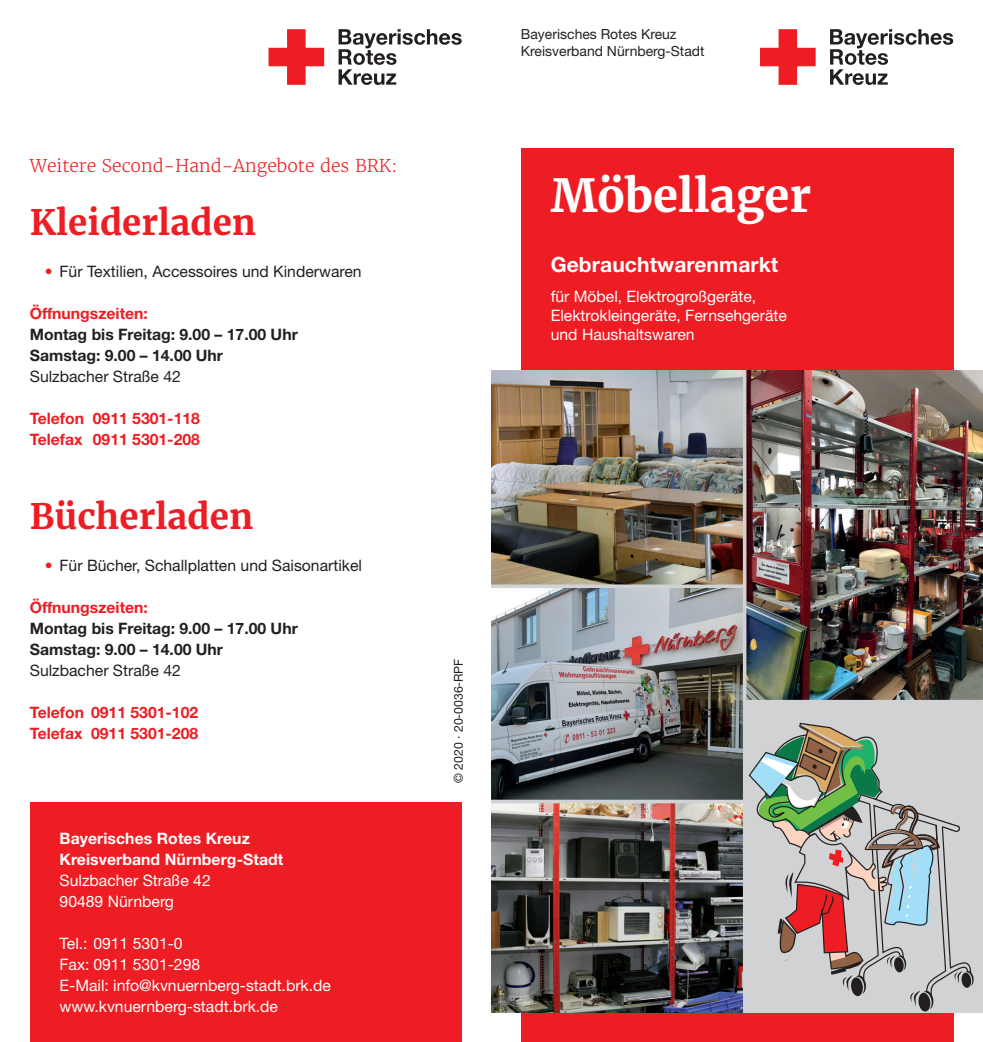
<style>
.page{position:relative;width:983px;height:1042px;background:#fff}
.page>*{position:absolute;margin:0;border:0;box-sizing:border-box;transform-origin:0 0}
.t1{font:700 45.5px "Merriweather";color:#fff}
.t2{font:700 35px "Merriweather";color:#ee1d23}
.t3{font:700 21px "Helvetica Neue";letter-spacing:.005em;color:#fff}
.t4{font:300 17.5px "Merriweather";color:#ee1d23}
.t5{font:15.75px/21px "Helvetica Neue";color:#fff}
.t6{font:15.75px "Helvetica Neue";color:#231f20}
.t7{font:700 15.75px/21px "Helvetica Neue";color:#ee1d23}
.t8{font:700 15.75px/21px "Helvetica Neue";color:#231f20}
.t9{font:700 15.75px/21px "Helvetica Neue";letter-spacing:.005em;color:#fff}
.t10{font:14px/16.4px "Helvetica Neue";color:#231f20}
.t11{font:12.25px "Helvetica Neue";color:#231f20}
.s1{color:#ee1d23}
</style>
<div class="page">
<div style="left:30px;top:803px;width:431px;height:239px;background:#ee1d23"></div>
<div style="left:521px;top:149px;width:431px;height:893px;background:#ee1d23"></div>
<svg style="left:830px;top:29px;width:122px;height:56px"></svg>
<svg style="left:760px;top:29px;width:55px;height:56px"></svg>
<div style="left:491px;top:371px;width:491px;height:641px;background:#d1d2d4"></div>
<img style="left:491px;top:588px;width:252px;height:212px">
<img style="left:491px;top:371px;width:251px;height:214px">
<img style="left:742px;top:371px;width:240px;height:332px">
<img style="left:491px;top:803px;width:250px;height:209px">
<svg style="left:338px;top:29px;width:123px;height:56px"></svg>
<svg style="left:268px;top:29px;width:56px;height:56px"></svg>
<svg style="left:741px;top:722px;width:232px;height:290px"></svg>
<p class="t4" style="left:30px;top:155px;width:369px">Weitere Second-Hand-Angebote des BRK:</p>
<h2 class="t2" style="left:30px;top:200px;width:228px">Kleiderladen</h2>
<p class="t6" style="left:45px;top:262px;width:318px"><span class="s1">•</span> Für Textilien, Accessoires und Kinderwaren</p>
<p class="t7" style="left:30px;top:302px;width:120px">Öffnungszeiten:</p>
<p class="t8" style="left:30px;top:323px;width:269px">Montag bis Freitag: 9.00 – 17.00 Uhr<br>Samstag: 9.00 – 14.00 Uhr</p>
<p class="t6" style="left:30px;top:367px;width:153px">Sulzbacher Straße 42</p>
<p class="t7" style="left:30px;top:407px;width:172px">Telefon 0911 5301-118<br>Telefax 0911 5301-208</p>
<h2 class="t2" style="left:30px;top:494px;width:225px">Bücherladen</h2>
<p class="t6" style="left:45px;top:556px;width:319px"><span class="s1">•</span> Für Bücher, Schallplatten und Saisonartikel</p>
<p class="t7" style="left:30px;top:596px;width:120px">Öffnungszeiten:</p>
<p class="t8" style="left:30px;top:617px;width:269px">Montag bis Freitag: 9.00 – 17.00 Uhr<br>Samstag: 9.00 – 14.00 Uhr</p>
<p class="t6" style="left:30px;top:661px;width:153px">Sulzbacher Straße 42</p>
<p class="t7" style="left:30px;top:701px;width:170px">Telefon 0911 5301-102<br>Telefax 0911 5301-208</p>
<p class="t9" style="left:60px;top:828px;width:225px">Bayerisches Rotes Kreuz<br>Kreisverband Nürnberg-Stadt</p>
<p class="t5" style="left:60px;top:870px;width:153px">Sulzbacher Straße 42<br>90489 Nürnberg</p>
<p class="t5" style="left:60px;top:933px;width:273px">Tel.: 0911 5301-0<br>Fax: 0911 5301-298<br>E-Mail: info@kvnuernberg-stadt.brk.de www.kvnuernberg-stadt.brk.de</p>
<p class="t11" style="left:451px;top:783px;width:126px;rotate:-90deg">© 2020 · 20-0036-RPF</p>
<p class="t10" style="left:521px;top:26px;width:185px">Bayerisches Rotes Kreuz<br>Kreisverband Nürnberg-Stadt</p>
<h1 class="t1" style="left:550px;top:167px;width:262px">Möbellager</h1>
<h3 class="t3" style="left:550px;top:251px;width:229px">Gebrauchtwarenmarkt</h3>
<p class="t5" style="left:550px;top:286px;width:237px;line-height:19.2px">für Möbel, Elektrogroßgeräte,<br>Elektrokleingeräte, Fernsehgeräte und Haushaltswaren</p>
</div>
